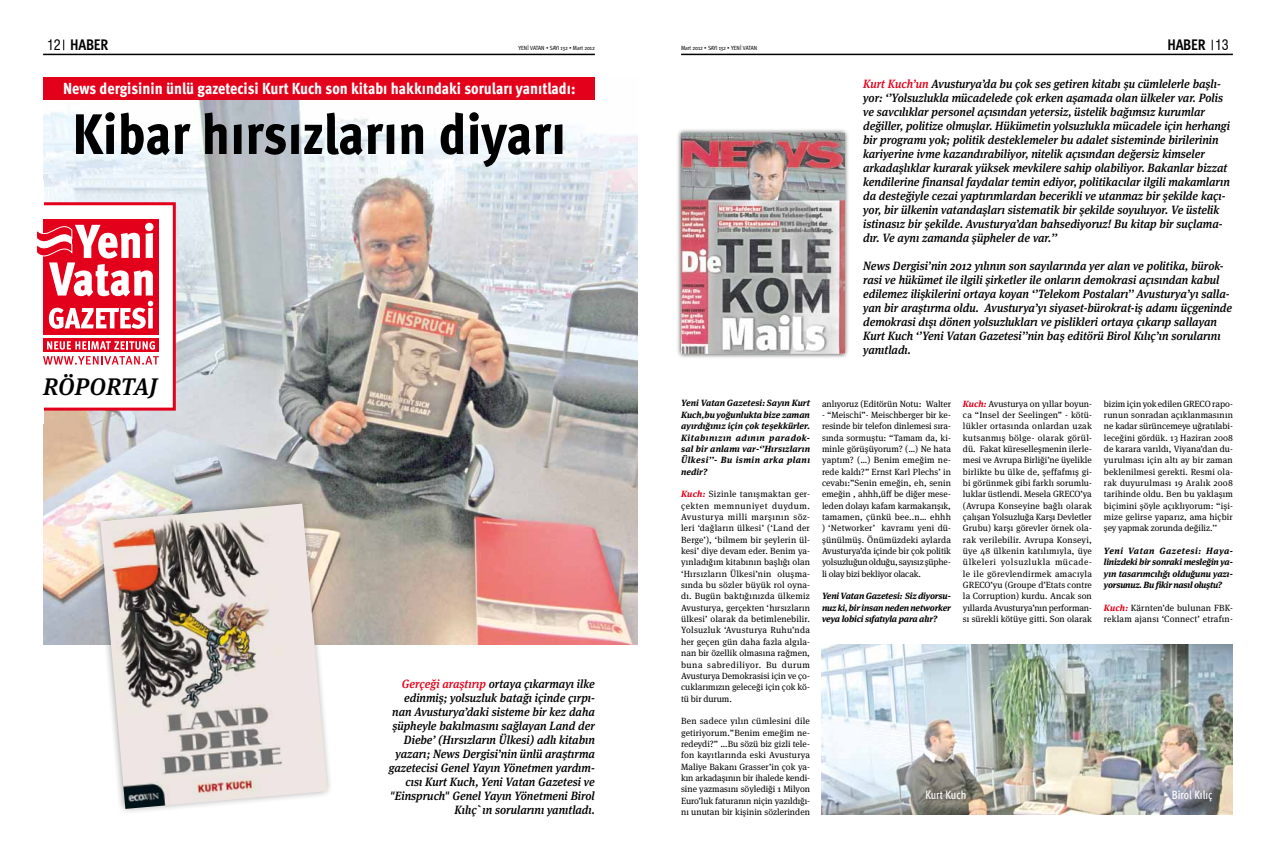
<style>
.page{position:relative;width:1276px;height:851px;background:#fff}
.page>*{position:absolute;margin:0;border:0;box-sizing:border-box;transform-origin:0 0}
.t1{font:800 57px "Meta Cond Pro";color:#000}
.t2{font:italic 500 24px "Meta Serif Pro";letter-spacing:-.005em;color:#000}
.t3{font:800 16px "Meta Cond Pro";color:#fff}
.t4{font:700 15.3px "Meta Cond Pro";letter-spacing:-.015em;color:#000}
.t5{font:italic 500 12px/14px "Meta Serif Pro";color:#000;scale:.95 1}
.t6{font:500 12px "Meta Cond Pro";color:#fff;scale:.95 1}
.t7{font:9px/11.3px "Meta Serif Pro";color:#000;text-align:justify}
.t8{font:italic 700 9px/11.3px "Meta Serif Pro";letter-spacing:-.01em;color:#000;text-align:justify}
.t9{font:9px/11.3px "Meta Serif Pro";letter-spacing:.02em;color:#000}
.t10{font:6px "Meta Cond Pro";letter-spacing:-.01em;color:#000}
.s1{font-family:"Swiss 721 BT";font-weight:400;font-stretch:condensed;font-size:14px}
.s2{color:#e2001a}
.s3{font-weight:700;font-style:italic;color:#e2001a}
</style>
<div class="page">
<hr style="left:43px;top:54px;width:552px;height:1px;background:#000">
<hr style="left:681px;top:54px;width:552px;height:1px;background:#000">
<img style="left:43px;top:100px;width:595px;height:544px">
<img style="left:822px;top:644px;width:411px;height:170px">
<div style="left:676px;top:128px;width:173px;height:230px;background:#000;opacity:.77"></div>
<img style="left:681px;top:133px;width:163px;height:220px">
<svg style="left:91px;top:494px;width:244px;height:318px"></svg>
<img style="left:100px;top:503px;width:227px;height:305px">
<div style="left:43px;top:77px;width:552px;height:23px;background:#e2001a"></div>
<div style="left:30px;top:202px;width:146px;height:208px;background:#fff;border:3px solid #e2001a"></div>
<div style="left:0;top:181px;width:43px;height:242px;background:#fff"></div>
<svg style="left:43px;top:356px;width:116px;height:8px"></svg>
<div style="left:43px;top:219px;width:116px;height:116px;background:#e2001a"></div>
<div style="left:43px;top:338px;width:116px;height:14px;background:#e2001a"></div>
<svg style="left:47px;top:341px;width:108px;height:8px"></svg>
<svg style="left:36px;top:222px;width:117px;height:107px"></svg>
<h3 class="t4" style="left:47px;top:35px;width:63px"><span class="s1">12</span> HABER</h3>
<p class="t10" style="left:518px;top:44px;width:78px">Yenİ VATAN • SAYI 132 • Mart 2012</p>
<p class="t10" style="left:681px;top:44px;width:77px">Mart 2012 • SAYI 132 • Yenİ VATAN</p>
<h3 class="t4" style="left:1167px;top:35px;width:63px">HABER <span class="s1">13</span></h3>
<h3 class="t3" style="left:63px;top:78px;width:514px">News dergisinin ünlü gazetecisi Kurt Kuch son kitabı hakkındaki soruları yanıtladı:</h3>
<h1 class="t1" style="left:72px;top:97px;width:495px">Kibar hırsızların diyarı</h1>
<h2 class="t2" style="left:43px;top:368px;width:116px">RÖPORTAJ</h2>
<p class="t5" style="left:389px;top:676px;width:219px;text-align:right"><span class="s2">Gerçeği araştırıp</span> ortaya çıkarmayı ilke edinmiş; yolsuzluk batağı içinde çırpı&shy;nan Avusturya’daki sisteme bir kez daha şüpheyle bakılmasını sağlayan Land der Diebe’ (Hırsızların Ülkesi) adlı kitabın yazarı; News Dergisi’nin ünlü araştırma gazetecisi Genel Yayın Yönetmen yardım&shy;cısı Kurt Kuch, Yeni Vatan Gazetesi ve "Einspruch" Genel Yayın Yönetmeni Birol Kılıç`ın sorularını yanıtladı.</p>
<p class="t5" style="left:863px;top:76px;width:388px"><span class="s2">Kurt Kuch’un</span> Avusturya’da bu çok ses getiren kitabı şu cümlelerle başlı&shy;yor: ‘’Yolsuzlukla mücadelede çok erken aşamada olan ülkeler var. Polis ve savcılıklar personel açısından yetersiz, üstelik bağımsız kurumlar değiller, politize olmuşlar. Hükümetin yolsuzlukla mücadele için herhangi bir programı yok; politik desteklemeler bu adalet sisteminde birilerinin kariyerine ivme kazandırabiliyor, nitelik açısından değersiz kimseler arkadaşlıklar kurarak yüksek mevkilere sahip olabiliyor. Bakanlar bizzat kendilerine finansal faydalar temin ediyor, politikacılar ilgili makamların da desteğiyle cezai yaptırımlardan becerikli ve utanmaz bir şekilde kaçı&shy;yor, bir ülkenin vatandaşları sistematik bir şekilde soyuluyor. Ve üstelik istinasız bir şekilde. Avusturya’dan bahsediyoruz! Bu kitap bir suçlama&shy;dır. Ve aynı zamanda şüpheler de var.’’</p>
<p class="t5" style="left:863px;top:258px;width:390px">News Dergisi’nin 2012 yılının son sayılarında yer alan ve politika, bürok&shy;rasi ve hükümet ile ilgili şirketler ile onların demokrasi açısından kabul edilemez ilişkilerini ortaya koyan ‘’Telekom Postaları’’ Avusturya’yı salla&shy;yan bir araştırma oldu. Avusturya’yı siyaset-bürokrat-iş adamı üçgeninde demokrasi dışı dönen yolsuzlukları ve pislikleri ortaya çıkarıp sallayan Kurt Kuch ‘’Yeni Vatan Gazetesi’’nin baş editörü Birol Kılıç’ın sorularını yanıtladı.</p>
<p class="t8" style="left:681px;top:397px;width:130px">Yeni Vatan Gazetesi: Sayın Kurt Kuch,bu yoğunlukta bize zaman ayırdığınız için çok teşekkürler.<br>Kitabınızın adının paradok&shy;sal bir anlamı var-‘’Hırsızların Ülkesi’’- Bu ismin arka planı nedir?</p>
<p class="t7" style="left:681px;top:488px;width:130px"><span class="s3">Kuch:</span> Sizinle tanışmaktan ger&shy;çekten memnuniyet duydum.<br>Avusturya milli marşının söz&shy;leri ‘dağların ülkesi’ (‘Land der Berge’), ‘bilmem bir şeylerin ül&shy;kesi’ diye devam eder. Benim ya&shy;yınladığım kitabının başlığı olan ‘Hırsızların Ülkesi’nin oluşma&shy;sında bu sözler büyük rol oyna&shy;dı. Bugün baktığınızda ülkemiz Avusturya, gerçekten ‘hırsızların ülkesi’ olarak da betimlenebilir.<br>Yolsuzluk ‘Avusturya Ruhu’nda her geçen gün daha fazla algıla&shy;nan bir özellik olmasına rağmen, buna sabrediliyor. Bu durum Avusturya Demokrasisi için ve ço&shy;cuklarımızın geleceği için çok kö&shy;tü bir durum.</p>
<p class="t7" style="left:681px;top:714px;width:130px">Ben sadece yılın cümlesini dile getiriyorum.”Benim emeğim ne&shy;redeydi?” ...Bu sözü biz gizli tele&shy;fon kayıtlarında eski Avusturya Maliye Bakanı Grasser’in çok ya&shy;kın arkadaşının bir ihalede kendi&shy;sine yazmasını söylediği 1 Milyon Euro’luk faturanın niçin yazıldığı&shy;nı unutan bir kişinin sözlerinden</p>
<p class="t7" style="left:822px;top:397px;width:130px">anlıyoruz (Editörün Notu: Walter</p>
<p class="t7" style="left:822px;top:408px;width:130px">- “Meischi”- Meischberger bir ke&shy;resinde bir telefon dinlemesi sıra&shy;sında sormuştu: “Tamam da, ki&shy;minle görüşüyorum? (…) Ne hata yaptım? (…) Benim emeğim ne&shy;rede kaldı?” Ernst Karl Plechs’ in cevabı:”Senin emeğin, eh, senin emeğin , ahhh,üff be diğer mese&shy;leden dolayı kafam karmakarışık, tamamen, çünkü bee..n… ehhh ) ‘Networker’ kavramı yeni dü&shy;şünülmüş. Önümüzdeki aylarda Avusturya’da içinde bir çok politik yolsuzluğun olduğu, sayısız şüphe&shy;li olay bizi bekliyor olacak.</p>
<p class="t8" style="left:822px;top:589px;width:130px">Yeni Vatan Gazetesi: Siz diyorsu&shy;nuz ki, bir insan neden networker veya lobici sıfatıyla para alır?</p>
<p class="t7" style="left:963px;top:397px;width:131px"><span class="s3">Kuch:</span> Avusturya on yıllar boyun&shy;ca “Insel der Seelingen” - kötü&shy;lükler ortasında onlardan uzak kutsanmış bölge- olarak görül&shy;dü. Fakat küreselleşmenin ilerle&shy;mesi ve Avrupa Birliği’ne üyelikle birlikte bu ülke de, şeffafmış gi&shy;bi görünmek gibi farklı sorumlu&shy;luklar üstlendi. Mesela GRECO’ya (Avrupa Konseyine bağlı olarak çalışan Yolsuzluğa Karşı Devletler Grubu) karşı görevler örnek ola&shy;rak verilebilir. Avrupa Konseyi, üye 48 ülkenin katılımıyla, üye ülkeleri yolsuzlukla mücade&shy;le ile görevlendirmek amacıyla GRECO’yu (Groupe d’Etats contre la Corruption) kurdu. Ancak son yıllarda Avusturya’nın performan&shy;sı sürekli kötüye gitti. Son olarak</p>
<p class="t7" style="left:1104px;top:397px;width:131px">bizim için yok edilen GRECO rapo&shy;runun sonradan açıklanmasının ne kadar sürüncemeye uğratılabi&shy;leceğini gördük. 13 Haziran 2008 de karara varıldı, Viyana’dan du&shy;yurulması için altı ay bir zaman beklenilmesi gerekti. Resmi ola&shy;rak duyurulması 19 Aralık 2008 tarihinde oldu. Ben bu yaklaşım biçimini şöyle açıklıyorum: “işi&shy;mize gelirse yaparız, ama hiçbir şey yapmak zorunda değiliz.’’</p>
<p class="t8" style="left:1104px;top:544px;width:130px">Yeni Vatan Gazetesi: Haya&shy;linizdeki bir sonraki mesleğin ya&shy;yın tasarımcılığı olduğunu yazı&shy;yorsunuz. Bu fikir nasıl oluştu?</p>
<p class="t9" style="left:1104px;top:601px;width:130px"><span class="s3">Kuch:</span> Kärnten’de bulunan FBK&shy;reklam ajansı ‘Connect’ etrafın-</p>
<h3 class="t6" style="left:925px;top:787px;width:45px">Kurt Kuch</h3>
<h3 class="t6" style="left:1171px;top:787px;width:45px">Birol Kılıç</h3>
</div>
